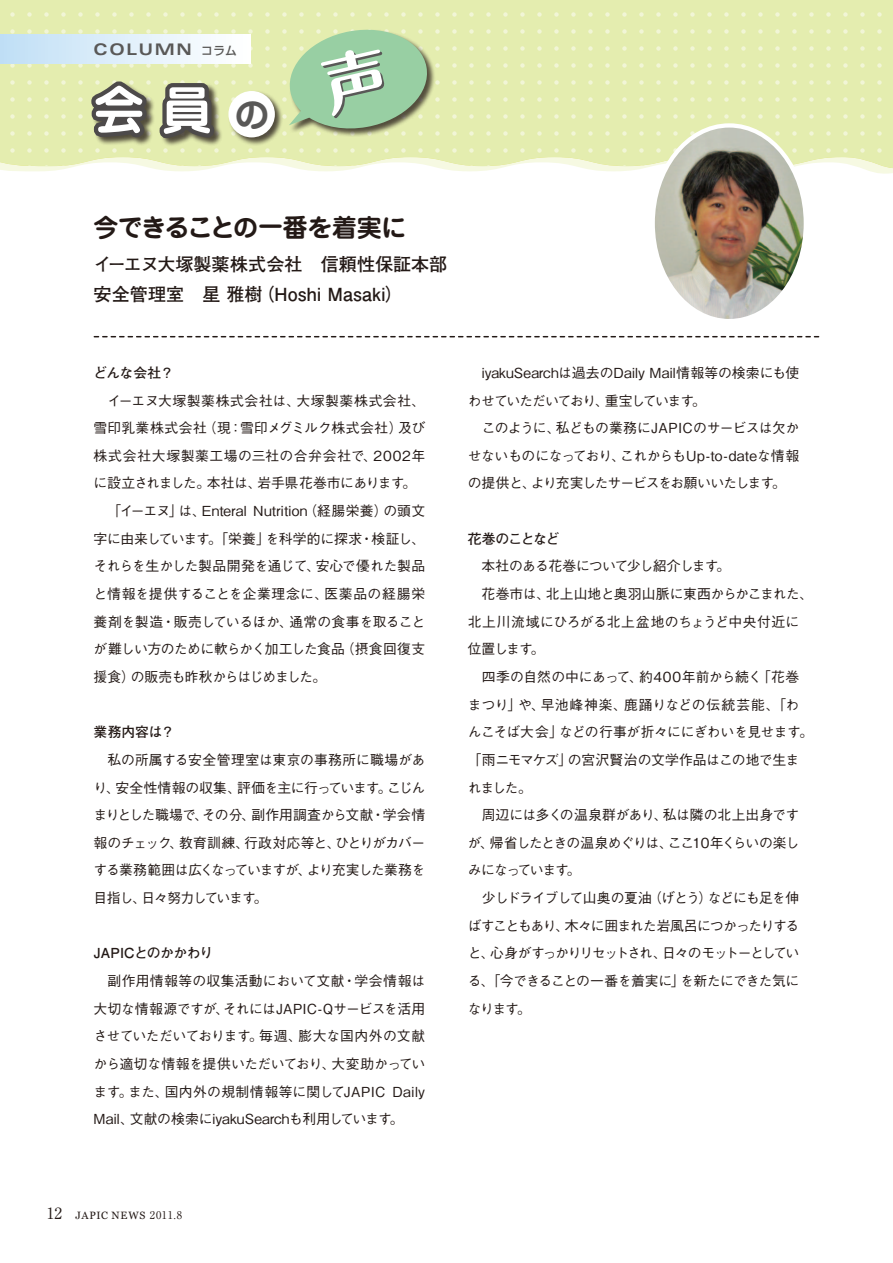
<style>
.page{position:relative;width:893px;height:1263px;background:#fff}
.page>*{position:absolute;margin:0;border:0;box-sizing:border-box;transform-origin:0 0}
.t1{font:700 51px "Jun 501 Pro";color:#fff}
.t2{font:700 25.05px "Jun 501 Pro";letter-spacing:-.03em;color:#231916}
.t3{font:700 18px/29.7px "Futo Go B101 Pro";color:#231916}
.t4{font:700 expanded 15.9px "Univers";letter-spacing:.11em;color:#595857}
.t5{font:500 13.8px/27.6px "Gothic BBB Pro";letter-spacing:-.03em;color:#231916;text-align:justify}
.t6{font:500 13.8px/27.6px "Gothic BBB Pro";letter-spacing:-.005em;color:#231916}
.t7{font:700 13.8px "Futo Go B101 Pro";letter-spacing:-.025em;color:#231916}
.t8{font:700 13.8px "Futo Go B101 Pro";letter-spacing:-.07em;color:#231916}
.t9{font:10.65px "Georgia";letter-spacing:.06em;color:#231916}
.s1{font-family:"Shin Go Pro";font-weight:500;font-stretch:normal;font-size:11.7px}
.s2{font-size:35.1px;color:#595857}
.s3{font-family:"Ryumin Pro";font-size:15.45px}
.s4{font-family:"Ryumin Pro"}
</style>
<div class="page">
<svg style="left:0;top:168px;width:893px;height:6px"></svg>
<svg style="left:0;top:0;width:893px;height:168px;fill:#e4edaf"></svg>
<div style="left:0;top:34px;width:251px;height:30px;background:linear-gradient(to right,#c0dff6,#fff)"></div>
<div style="left:228px;top:91px;width:56px;height:55px;background:#231916;opacity:.75"></div>
<div style="left:228px;top:91px;width:47px;height:46px;background:#fff;border-radius:50%"></div>
<div style="left:289px;top:29px;width:147px;height:108px;background:#231916;opacity:.75"></div>
<div style="left:91px;top:81px;width:132px;height:66px;background:#231916;opacity:.75"></div>
<svg style="left:85px;top:58px;width:150px;height:85px"></svg>
<svg style="left:94px;top:336px;width:725px;height:1px"></svg>
<img style="left:653px;top:125px;width:153px;height:193px">
<div style="left:651px;top:123px;width:157px;height:200px;border:4px solid #fff;border-radius:50%"></div>
<svg style="left:286px;top:25px;width:145px;height:106px"></svg>
<p class="t4" style="left:94px;top:40px;width:145px">COLUMN <span class="s1">コラム</span></p>
<h1 class="t1" style="left:94px;top:69px;width:177px">会 員 <span class="s2">の</span></h1>
<h2 class="t2" style="left:94px;top:207px;width:314px">今できることの一番を着実に</h2>
<h3 class="t3" style="left:94px;top:247px;width:355px">イーエヌ大塚製薬株式会社　信頼性保証本部安全管理室　星 雅樹（Hoshi Masaki）</h3>
<p class="t7" style="left:94px;top:362px;width:82px">どんな会社？</p>
<p class="t6" style="left:94px;top:385px;width:333px">　イーエヌ大塚製薬株式会社は、大塚製薬株式会社、雪印乳業株式会社（現：雪印メグミルク株式会社）及び株式会社大塚製薬工場の三社の合弁会社で、2002年に設立されました。本社は、岩手県花巻市にあります。　「イーエヌ」は、Enteral Nutrition（経腸栄養）の頭文字に由来しています。「栄養」を科学的に探求・検証し、それらを生かした製品開発を通じて、安心で優れた製品と情報を提供することを企業理念に、医薬品の経腸栄養剤を製造・販売しているほか、通常の食事を取ることが難しい方のために軟らかく加工した食品（摂食回復支援食）の販売も昨秋からはじめました。</p>
<p class="t7" style="left:94px;top:721px;width:83px">業務内容は？</p>
<p class="t5" style="left:94px;top:744px;width:333px">　私の所属する安全管理室は東京の事務所に職場があり、安全性情報の収集、評価を主に行っています。こじんまりとした職場で、その分、副作用調査から文献・学会情報のチェック、教育訓練、行政対応等と、ひとりがカバーする業務範囲は広くなっていますが、より充実した業務を目指し、日々努力しています。</p>
<p class="t7" style="left:94px;top:942px;width:121px">JAPICとのかかわり</p>
<p class="t5" style="left:94px;top:965px;width:333px">　副作用情報等の収集活動において文献・学会情報は大切な情報源ですが、それにはJAPIC-Qサービスを活用させていただいております。毎週、膨大な国内外の文献から適切な情報を提供いただいており、大変助かっています。また、国内外の規制情報等に関してJAPIC Daily Mail、文献の検索にiyakuSearchも利用しています。</p>
<p class="t5" style="left:468px;top:357px;width:333px;text-align:left">　iyakuSearchは過去のDaily Mail情報等の検索にも使わせていただいており、重宝しています。<br>　このように、私どもの業務にJAPICのサービスは欠かせないものになっており、これからもUp-to-dateな情報の提供と、より充実したサービスをお願いいたします。</p>
<p class="t8" style="left:468px;top:527px;width:94px">花巻のことなど</p>
<p class="t5" style="left:468px;top:551px;width:347px;text-align:left">　本社のある花巻について少し紹介します。<br>　花巻市は、北上山地と奥羽山脈に東西からかこまれた、北上川流域にひろがる北上盆地のちょうど中央付近に位置します。<br>　四季の自然の中にあって、約400年前から続く「花巻まつり」や、早池峰神楽、鹿踊りなどの伝統芸能、「わんこそば大会」などの行事が折々ににぎわいを見せます。「雨ニモマケズ」の宮沢賢治の文学作品はこの地で生まれました。<br>　周辺には多くの温泉群があり、私は隣の北上出身ですが、帰省したときの温泉めぐりは、ここ10年くらいの楽しみになっています。<br>　少しドライブして山奥の夏油（げとう）などにも足を伸ばすこともあり、木々に囲まれた岩風呂につかったりすると、心身がすっかりリセットされ、日々のモットーとしている、「今できることの一番を着実に」を新たにできた気になります。</p>
<p class="t9" style="left:47px;top:1209px;width:137px"><span class="s3">12</span> JAPIC NEWS <span class="s4">2011.8</span></p>
</div>
